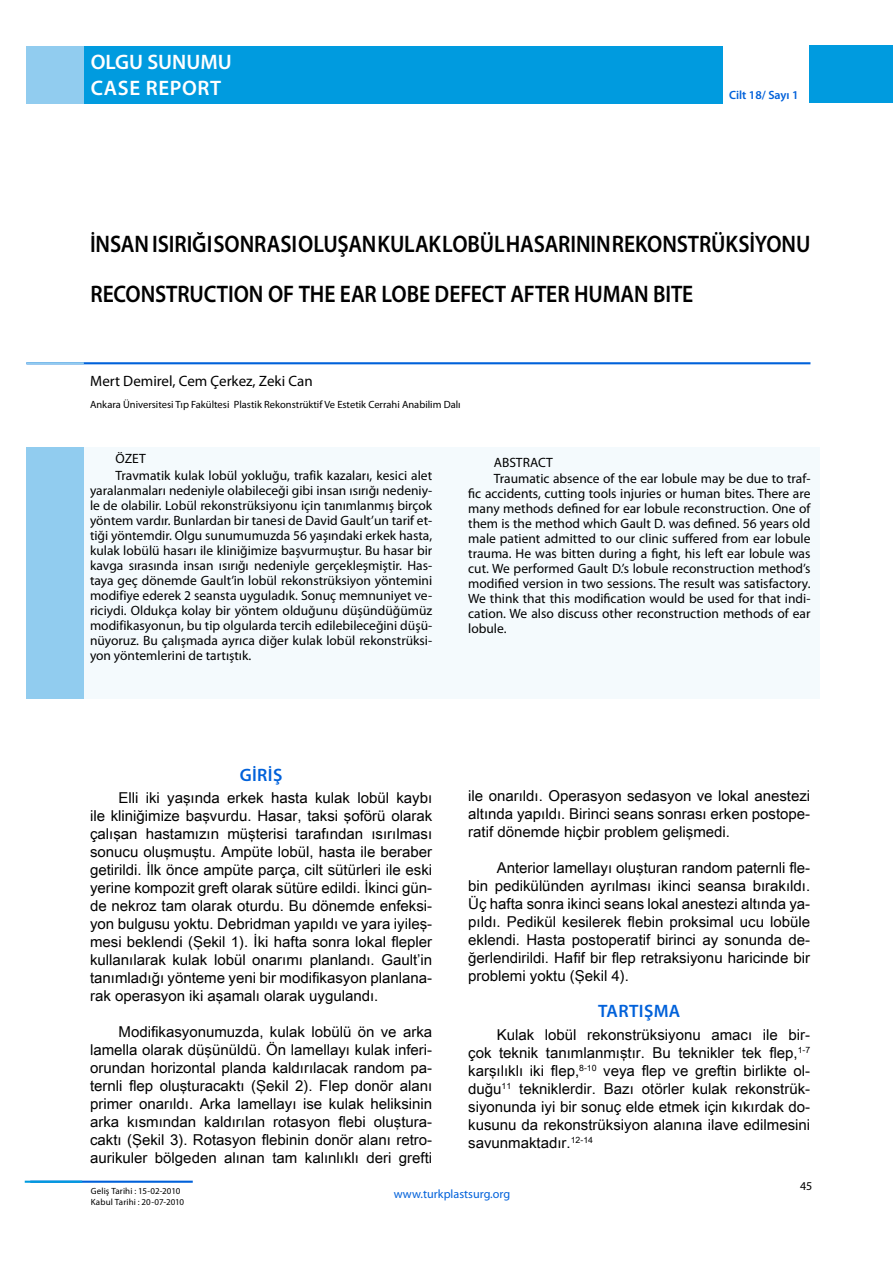
<style>
.page{position:relative;width:893px;height:1263px;background:#fff}
.page>*{position:absolute;margin:0;border:0;box-sizing:border-box;transform-origin:0 0}
.t1{font:600 24px "Myriad Pro";letter-spacing:-.005em;color:#000;scale:.9 1}
.t2{font:600 21px "Myriad Pro";letter-spacing:.015em;color:#fff}
.t3{font:600 18px "Myriad Pro";letter-spacing:.02em;color:#0061da}
.t4{font:15px/18px "Arial Unicode MS";color:#000;text-align:justify}
.t5{font:15px "Myriad Pro";color:#000}
.t6{font:13.5px/15px "Myriad Pro";color:#000}
.t7{font:12.15px "Myriad Pro";color:#0061da}
.t8{font:600 12px "Myriad Pro";color:#0061da}
.t9{font:12px "Myriad Pro";color:#000}
.t10{font:10.5px "Myriad Pro";color:#000}
.t11{font:9px/10.5px "Myriad Pro";letter-spacing:.01em;color:#000}
</style>
<div class="page">
<hr style="left:26px;top:362px;width:784px;height:2px;background:#0061da">
<hr style="left:26px;top:362px;width:58px;height:2px;background:#91ccef">
<hr style="left:30px;top:1180px;width:163px;height:3px;background:#0061da">
<hr style="left:25px;top:1180px;width:57px;height:3px;background:#009bdf">
<div style="left:810px;top:46px;width:83px;height:57px;background:#009bdf"></div>
<div style="left:26px;top:46px;width:696px;height:58px;background:#009bdf"></div>
<div style="left:26px;top:46px;width:58px;height:58px;background:#91ccef"></div>
<div style="left:26px;top:447px;width:794px;height:252px;background:#f4fafd"></div>
<div style="left:26px;top:447px;width:58px;height:252px;background:#91ccef"></div>
<h2 class="t2" style="left:91px;top:49px;width:143px">OLGU SUNUMU</h2>
<h2 class="t2" style="left:91px;top:75px;width:132px">CASE REPORT</h2>
<p class="t8" style="left:729px;top:87px;width:71px">Cilt 18/ Sayı 1</p>
<h1 class="t1" style="left:90px;top:229px;width:802px">İNSAN ISIRIĞI SONRASI OLUŞAN KULAK LOBÜL HASARININ REKONSTRÜKSİYONU</h1>
<h1 class="t1" style="left:90px;top:278px;width:671px">RECONSTRUCTION OF THE EAR LOBE DEFECT AFTER HUMAN BITE</h1>
<p class="t5" style="left:90px;top:372px;width:224px">Mert Demirel, Cem Çerkez, Zeki Can</p>
<p class="t10" style="left:90px;top:398px;width:372px">Ankara Üniversitesi Tıp Fakültesi Plastik Rekonstrüktif Ve Estetik Cerrahi Anabilim Dalı</p>
<p class="t6" style="left:116px;top:450px;width:318px;line-height:16.5px">ÖZET<br>Travmatik kulak lobül yokluğu, trafik kazaları, kesici alet</p>
<p class="t6" style="left:90px;top:482px;width:344px;text-align:justify">yaralanmaları nedeniyle olabileceği gibi insan ısırığı nedeniy&shy;le de olabilir. Lobül rekonstrüksiyonu için tanımlanmış birçok yöntem vardır. Bunlardan bir tanesi de David Gault’un tarif et&shy;tiği yöntemdir. Olgu sunumumuzda 56 yaşındaki erkek hasta, kulak lobülü hasarı ile kliniğimize başvurmuştur. Bu hasar bir kavga sırasında insan ısırığı nedeniyle gerçekleşmiştir. Has&shy;taya geç dönemde Gault’in lobül rekonstrüksiyon yöntemini modifiye ederek 2 seansta uyguladık. Sonuç memnuniyet ve&shy;riciydi. Oldukça kolay bir yöntem olduğunu düşündüğümüz modifikasyonun, bu tip olgularda tercih edilebileceğini düşü&shy;nüyoruz. Bu çalışmada ayrıca diğer kulak lobül rekonstrüksi&shy;yon yöntemlerini de tartıştık.</p>
<p class="t6" style="left:494px;top:454px;width:318px;line-height:16.5px">ABSTRACT<br>Traumatic absence of the ear lobule may be due to traf-</p>
<p class="t6" style="left:468px;top:486px;width:344px;text-align:justify">fic accidents, cutting tools injuries or human bites. There are many methods defined for ear lobule reconstruction. One of them is the method which Gault D. was defined. 56 years old male patient admitted to our clinic suffered from ear lobule trauma. He was bitten during a fight, his left ear lobule was cut. We performed Gault D.’s lobule reconstruction method’s modified version in two sessions. The result was satisfactory.<br>We think that this modification would be used for that indi&shy;cation. We also discuss other reconstruction methods of ear lobule.</p>
<p class="t3" style="left:240px;top:763px;width:44px">GİRİŞ</p>
<p class="t4" style="left:90px;top:789px;width:344px;text-indent:28px">Elli iki yaşında erkek hasta kulak lobül kaybı ile kliniğimize başvurdu. Hasar, taksi şoförü olarak çalışan hastamızın müşterisi tarafından ısırılması sonucu oluşmuştu. Ampüte lobül, hasta ile beraber getirildi. İlk önce ampüte parça, cilt sütürleri ile eski yerine kompozit greft olarak sütüre edildi. İkinci gün&shy;de nekroz tam olarak oturdu. Bu dönemde enfeksi&shy;yon bulgusu yoktu. Debridman yapıldı ve yara iyileş&shy;mesi beklendi (Şekil 1). İki hafta sonra lokal flepler kullanılarak kulak lobül onarımı planlandı. Gault’in tanımladığı yönteme yeni bir modifikasyon planlana&shy;rak operasyon iki aşamalı olarak uygulandı.</p>
<p class="t4" style="left:90px;top:1023px;width:344px;text-indent:28px">Modifikasyonumuzda, kulak lobülü ön ve arka lamella olarak düşünüldü. Ön lamellayı kulak inferi&shy;orundan horizontal planda kaldırılacak random pa&shy;ternli flep oluşturacaktı (Şekil 2). Flep donör alanı primer onarıldı. Arka lamellayı ise kulak heliksinin arka kısmından kaldırılan rotasyon flebi oluştura&shy;caktı (Şekil 3). Rotasyon flebinin donör alanı retro&shy;aurikuler bölgeden alınan tam kalınlıklı deri grefti</p>
<p class="t4" style="left:468px;top:787px;width:344px">ile onarıldı. Operasyon sedasyon ve lokal anestezi altında yapıldı. Birinci seans sonrası erken postope&shy;ratif dönemde hiçbir problem gelişmedi.</p>
<p class="t4" style="left:468px;top:859px;width:344px;text-indent:28px">Anterior lamellayı oluşturan random paternli fle&shy;bin pedikülünden ayrılması ikinci seansa bırakıldı.<br>Üç hafta sonra ikinci seans lokal anestezi altında ya&shy;pıldı. Pedikül kesilerek flebin proksimal ucu lobüle eklendi. Hasta postoperatif birinci ay sonunda de&shy;ğerlendirildi. Hafif bir flep retraksiyonu haricinde bir problemi yoktu (Şekil 4).</p>
<p class="t3" style="left:598px;top:1000px;width:84px">TARTIŞMA</p>
<p class="t4" style="left:468px;top:1025px;width:344px;text-indent:29px">Kulak lobül rekonstrüksiyonu amacı ile bir&shy;çok teknik tanımlanmıştır. Bu teknikler tek flep,<sup>1-7 </sup>karşılıklı iki flep,<sup>8-10</sup> veya flep ve greftin birlikte ol&shy;duğu<sup>11</sup> tekniklerdir. Bazı otörler kulak rekonstrük&shy;siyonunda iyi bir sonuç elde etmek için kıkırdak do&shy;kusunu da rekonstrüksiyon alanına ilave edilmesini savunmaktadır.<sup>12-14</sup></p>
<p class="t11" style="left:91px;top:1186px;width:95px">Geliş Tarihi : 15-02-2010<br>Kabul Tarihi : 20-07-2010</p>
<p class="t7" style="left:394px;top:1186px;width:118px">www.turkplastsurg.org</p>
<p class="t9" style="left:800px;top:1179px;width:14px">45</p>
</div>
